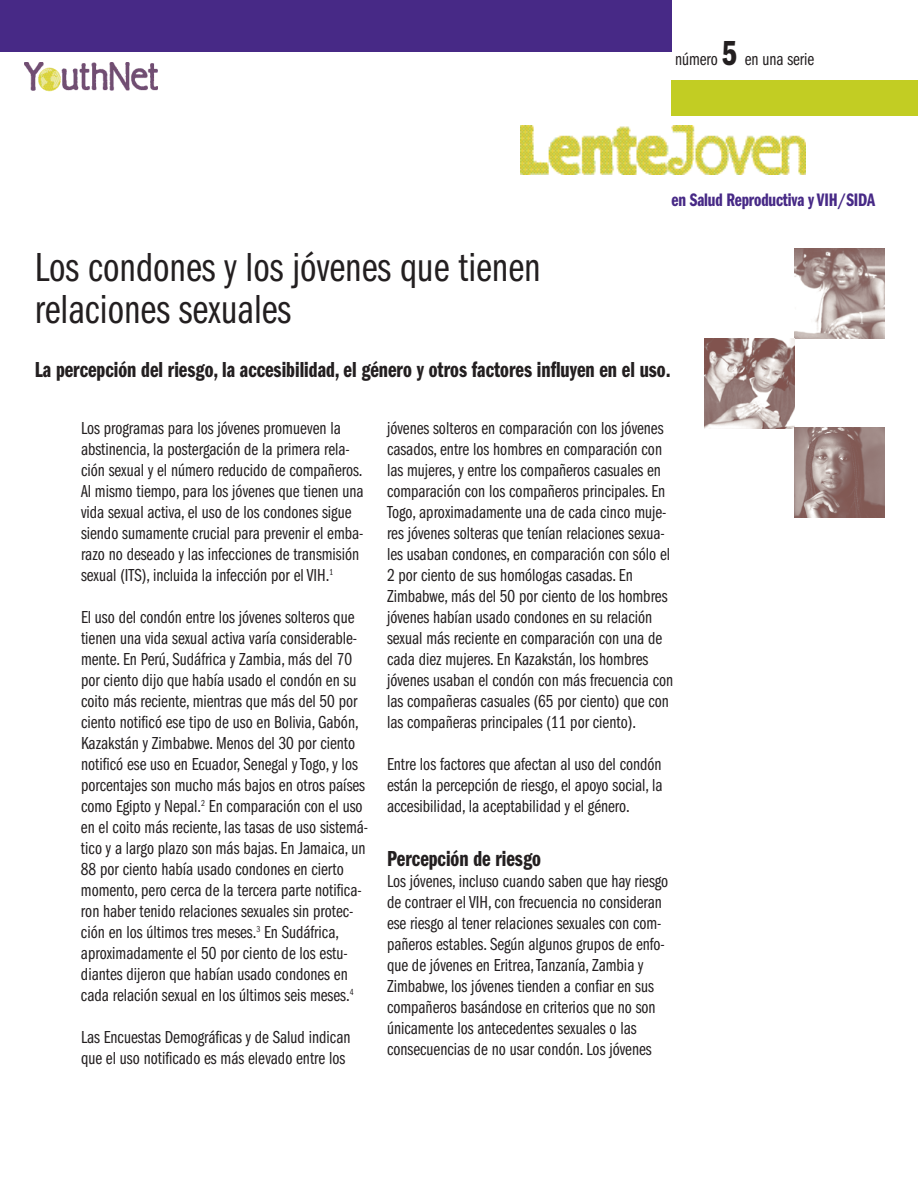
<style>
.page{position:relative;width:918px;height:1188px;background:#fff}
.page>*{position:absolute;margin:0;border:0;box-sizing:border-box;transform-origin:0 0}
.t1{font:42px/42px "Franklin Gothic Book Cmpr";color:#231f20}
.t2{font:22.5px "Franklin Gothic Demi Cmpr";color:#231f20}
.t3{font:18.75px "Franklin Gothic Demi Cmpr";letter-spacing:-.01em;color:#472986}
.t4{font:18px/21px "Franklin Gothic Book Cmpr";color:#231f20}
.s1{font-family:"Franklin Gothic Demi Cmpr";font-size:36px}
</style>
<div class="page">
<img style="left:25px;top:62px;width:133px;height:30px">
<img style="left:794px;top:248px;width:90px;height:90px">
<img style="left:705px;top:338px;width:90px;height:90px">
<img style="left:795px;top:428px;width:90px;height:90px">
<div style="left:0;top:0;width:672px;height:52px;background:#472986"></div>
<div style="left:672px;top:80px;width:246px;height:36px;background:#c2cd23"></div>
<img style="left:520px;top:125px;width:286px;height:50px">
<p class="t4" style="left:675px;top:50px;width:141px">número <span class="s1">5</span> en una serie</p>
<p class="t3" style="left:672px;top:194px;width:205px">en Salud Reproductiva y VIH/SIDA</p>
<h1 class="t1" style="left:35px;top:249px;width:507px">Los condones y los jóvenes que tienen relaciones sexuales</h1>
<p class="t2" style="left:35px;top:362px;width:638px">La percepción del riesgo, la accesibilidad, el género y otros factores influyen en el uso.</p>
<p class="t4" style="left:81px;top:419px;width:284px">Los programas para los jóvenes promueven la abstinencia, la postergación de la primera rela&shy;ción sexual y el número reducido de compañeros.<br>Al mismo tiempo, para los jóvenes que tienen una vida sexual activa, el uso de los condones sigue siendo sumamente crucial para prevenir el emba&shy;razo no deseado y las infecciones de transmisión sexual (ITS), incluida la infección por el VIH.<sup>1</sup></p>
<p class="t4" style="left:81px;top:608px;width:289px">El uso del condón entre los jóvenes solteros que tienen una vida sexual activa varía considerable&shy;mente. En Perú, Sudáfrica y Zambia, más del 70 por ciento dijo que había usado el condón en su coito más reciente, mientras que más del 50 por ciento notificó ese tipo de uso en Bolivia, Gabón, Kazakstán y Zimbabwe. Menos del 30 por ciento notificó ese uso en Ecuador, Senegal y Togo, y los porcentajes son mucho más bajos en otros países como Egipto y Nepal.<sup>2</sup> En comparación con el uso en el coito más reciente, las tasas de uso sistemá&shy;tico y a largo plazo son más bajas. En Jamaica, un 88 por ciento había usado condones en cierto momento, pero cerca de la tercera parte notifica&shy;ron haber tenido relaciones sexuales sin protec&shy;ción en los últimos tres meses.<sup>3</sup> En Sudáfrica, aproximadamente el 50 por ciento de los estu&shy;diantes dijeron que habían usado condones en cada relación sexual en los últimos seis meses.<sup>4</sup></p>
<p class="t4" style="left:81px;top:1028px;width:271px">Las Encuestas Demográficas y de Salud indican que el uso notificado es más elevado entre los</p>
<p class="t4" style="left:387px;top:419px;width:288px">jóvenes solteros en comparación con los jóvenes casados, entre los hombres en comparación con las mujeres, y entre los compañeros casuales en comparación con los compañeros principales. En Togo, aproximadamente una de cada cinco muje&shy;res jóvenes solteras que tenían relaciones sexua&shy;les usaban condones, en comparación con sólo el 2 por ciento de sus homólogas casadas. En Zimbabwe, más del 50 por ciento de los hombres jóvenes habían usado condones en su relación sexual más reciente en comparación con una de cada diez mujeres. En Kazakstán, los hombres jóvenes usaban el condón con más frecuencia con las compañeras casuales (65 por ciento) que con las compañeras principales (11 por ciento).</p>
<p class="t4" style="left:387px;top:755px;width:277px;text-align:justify">Entre los factores que afectan al uso del condón están la percepción de riesgo, el apoyo social, la accesibilidad, la aceptabilidad y el género.</p>
<p class="t2" style="left:387px;top:851px;width:156px">Percepción de riesgo</p>
<p class="t4" style="left:387px;top:872px;width:283px">Los jóvenes, incluso cuando saben que hay riesgo de contraer el VIH, con frecuencia no consideran ese riesgo al tener relaciones sexuales con com&shy;pañeros estables. Según algunos grupos de enfo&shy;que de jóvenes en Eritrea, Tanzanía, Zambia y Zimbabwe, los jóvenes tienden a confiar en sus compañeros basándose en criterios que no son únicamente los antecedentes sexuales o las consecuencias de no usar condón. Los jóvenes</p>
</div>
